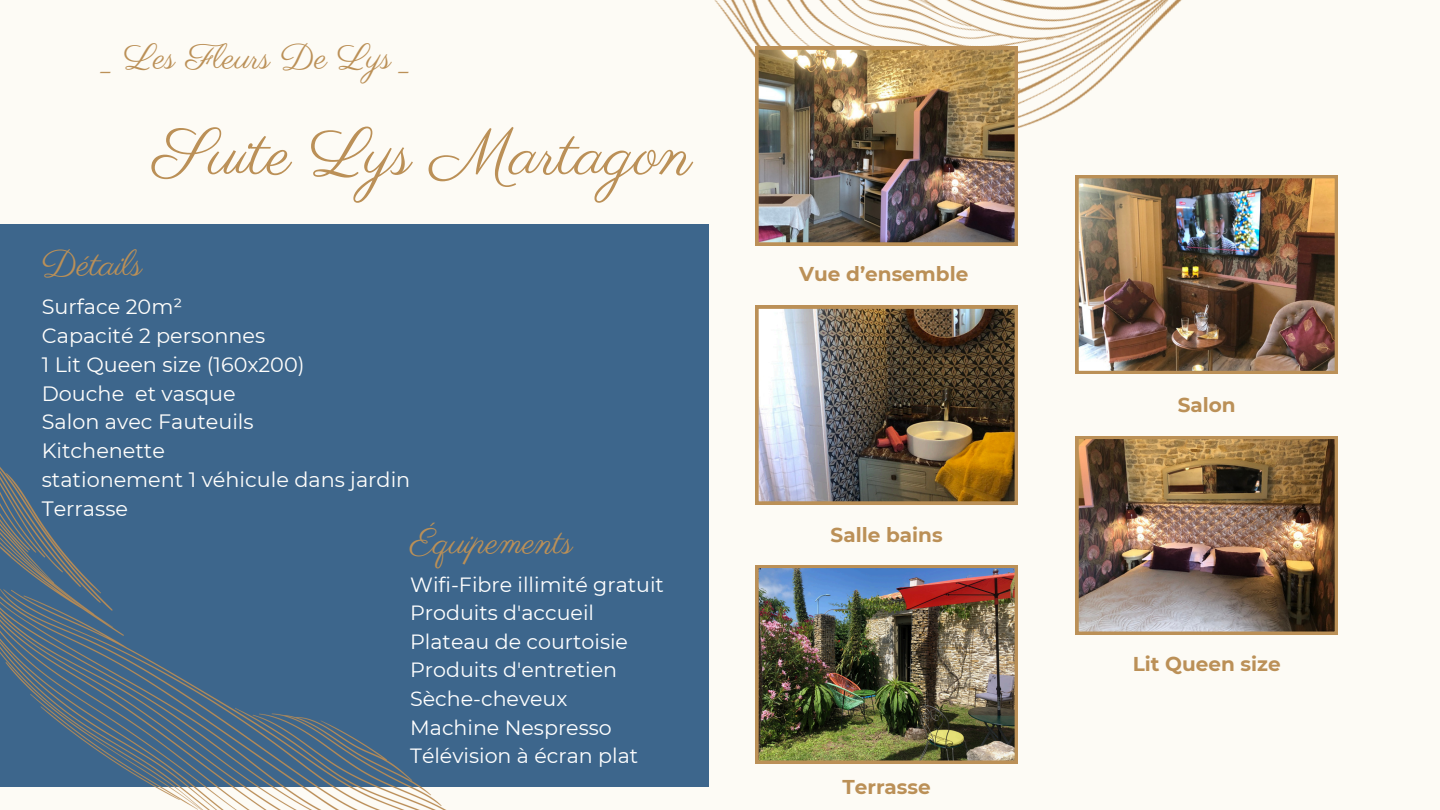
<style>
.page{position:relative;width:1440px;height:810px;background:#fdfbf5}
.page>*{position:absolute;margin:0;border:0;box-sizing:border-box;transform-origin:0 0}
.t1{font:65.8px "Parisienne";color:#bb9057}
.t2{font:36.3px "Parisienne";color:#bb9057}
.t3{font:36px "Parisienne";color:#bb9057}
.t4{font:35px "Parisienne";color:#bb9057}
.t5{font:20.8px "Montserrat";color:#fffefc}
.t6{font:20.6px "Montserrat";color:#fff}
.t7{font:700 20px "Montserrat";color:#bb9057}
</style>
<div class="page">
<div style="left:0;top:224px;width:708px;height:563px;background:#3d668c"></div>
<img style="left:756px;top:306px;width:261px;height:198px">
<img style="left:756px;top:565px;width:261px;height:198px">
<img style="left:0;top:467px;width:446px;height:343px">
<img style="left:708px;top:0;width:474px;height:245px">
<img style="left:756px;top:47px;width:261px;height:198px">
<img style="left:1076px;top:175px;width:261px;height:199px">
<img style="left:1076px;top:436px;width:261px;height:199px">
<p class="t4" style="left:103px;top:36px;width:310px">_ Les Fleurs De Lys _</p>
<p class="t1" style="left:153px;top:113px;width:540px">Suite Lys Martagon</p>
<p class="t2" style="left:42px;top:242px;width:102px">Détails</p>
<p class="t5" style="left:42px;top:294px;width:142px">Surface 20m²</p>
<p class="t5" style="left:42px;top:323px;width:225px">Capacité 2 personnes</p>
<p class="t5" style="left:42px;top:352px;width:264px">1 Lit Queen size (160x200)</p>
<p class="t5" style="left:42px;top:380px;width:195px">Douche et vasque</p>
<p class="t5" style="left:42px;top:409px;width:213px">Salon avec Fauteuils</p>
<p class="t5" style="left:42px;top:438px;width:125px">Kitchenette</p>
<h3 class="t5" style="left:42px;top:467px;width:370px">stationement 1 véhicule dans jardin</h3>
<p class="t5" style="left:42px;top:496px;width:88px">Terrasse</p>
<h3 class="t3" style="left:410px;top:520px;width:164px">Équipements</h3>
<p class="t6" style="left:410px;top:572px;width:255px">Wifi-Fibre illimité gratuit</p>
<p class="t6" style="left:410px;top:600px;width:185px">Produits d'accueil</p>
<p class="t6" style="left:410px;top:629px;width:219px">Plateau de courtoisie</p>
<p class="t6" style="left:410px;top:658px;width:208px">Produits d'entretien</p>
<p class="t6" style="left:410px;top:686px;width:159px">Sèche-cheveux</p>
<p class="t6" style="left:410px;top:715px;width:203px">Machine Nespresso</p>
<p class="t6" style="left:410px;top:743px;width:230px">Télévision à écran plat</p>
<p class="t7" style="left:799px;top:262px;width:171px">Vue d’ensemble</p>
<p class="t7" style="left:831px;top:523px;width:113px">Salle bains</p>
<p class="t7" style="left:842px;top:775px;width:90px">Terrasse</p>
<p class="t7" style="left:1178px;top:393px;width:60px">Salon</p>
<h3 class="t7" style="left:1133px;top:652px;width:149px">Lit Queen size</h3>
</div>
